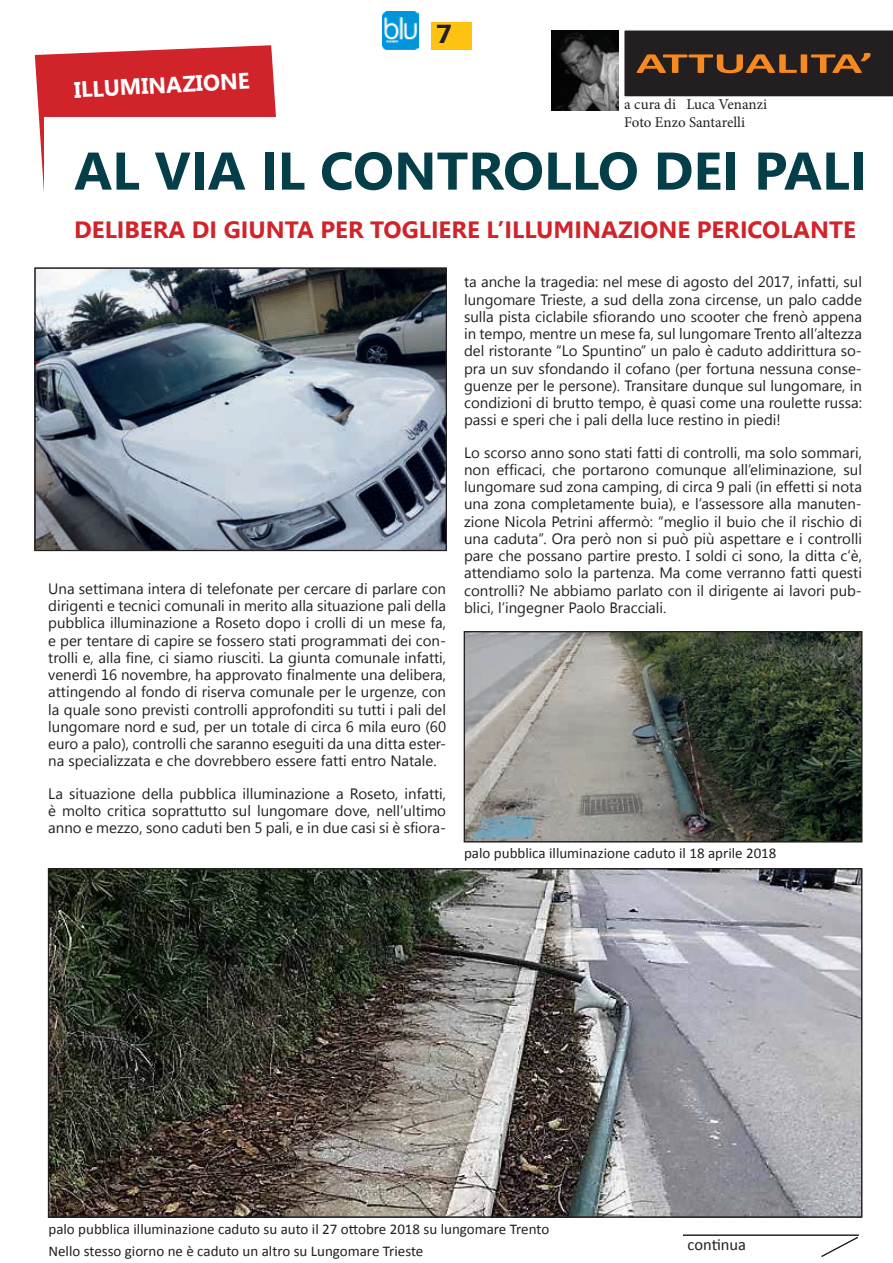
<style>
.page{position:relative;width:893px;height:1263px;background:#fff}
.page>*{position:absolute;margin:0;border:0;box-sizing:border-box;transform-origin:0 0}
.t1{font:700 52.95px "Leelawadee";color:#043f49}
.t2{font:700 29.1px "Calibri";color:#f6891f;scale:1.74 1}
.t3{font:700 25.95px "Segoe UI";color:#231f20;scale:1.1 1}
.t4{font:700 23.55px "Leelawadee";color:#d1232a}
.t5{font:700 22.5px "Segoe UI";color:#fff}
.t6{font:16.35px "Calibri";color:#231f20}
.t7{font:15px/17.2px "Segoe UI";color:#231f20;text-align:justify}
.t8{font:15px/18px "Minion Pro";color:#231f20}
.t9{font:14.85px/22.2px "Calibri";color:#231f20}
</style>
<div class="page">
<img style="left:383px;top:11px;width:36px;height:39px">
<div style="left:432px;top:22px;width:40px;height:28px;background:#fec210"></div>
<div style="left:624px;top:30px;width:269px;height:67px;background:#231f20"></div>
<svg style="left:35px;top:45px;width:241px;height:147px;background:#d63b41"></svg>
<div style="left:45px;top:117px;width:848px;height:121px;background:#fff"></div>
<img style="left:552px;top:31px;width:67px;height:79px">
<hr style="left:683px;top:1235px;width:176px;height:1px;background:#231f20">
<svg style="left:821px;top:1237px;width:37px;height:20px"></svg>
<img style="left:35px;top:268px;width:412px;height:283px">
<div style="left:35px;top:268px;width:411px;height:282px;border:1px solid #231f20"></div>
<img style="left:48px;top:868px;width:814px;height:349px">
<svg style="left:464px;top:631px;width:398px;height:209px;background:#666b62"></svg>
<div style="left:464px;top:632px;width:398px;height:210px;border:1px solid #231f20"></div>
<h3 class="t5" style="left:73px;top:74px;width:178px;rotate:-3deg">ILLUMINAZIONE</h3>
<h3 class="t3" style="left:436px;top:15px;width:16px">7</h3>
<h2 class="t2" style="left:636px;top:45px;width:138px">ATTUALITA’</h2>
<p class="t8" style="left:624px;top:95px;width:144px">a cura di Luca Venanzi<br>Foto Enzo Santarelli</p>
<h1 class="t1" style="left:74px;top:140px;width:794px">AL VIA IL CONTROLLO DEI PALI</h1>
<h3 class="t4" style="left:74px;top:216px;width:783px">DELIBERA DI GIUNTA PER TOGLIERE L’ILLUMINAZIONE PERICOLANTE</h3>
<p class="t7" style="left:48px;top:579px;width:399px">Una settimana intera di telefonate per cercare di parlare con dirigenti e tecnici comunali in merito alla situazione pali della pubblica illuminazione a Roseto dopo i crolli di un mese fa, e per tentare di capire se fossero stati programmati dei con&shy;trolli e, alla fine, ci siamo riusciti. La giunta comunale infatti, venerdì 16 novembre, ha approvato finalmente una delibera, attingendo al fondo di riserva comunale per le urgenze, con la quale sono previsti controlli approfonditi su tutti i pali del lungomare nord e sud, per un totale di circa 6 mila euro (60 euro a palo), controlli che saranno eseguiti da una ditta ester&shy;na specializzata e che dovrebbero essere fatti entro Natale.</p>
<p class="t7" style="left:48px;top:784px;width:399px">La situazione della pubblica illuminazione a Roseto, infatti, è molto critica soprattutto sul lungomare dove, nell’ultimo anno e mezzo, sono caduti ben 5 pali, e in due casi si è sfiora-</p>
<p class="t7" style="left:464px;top:273px;width:399px">ta anche la tragedia: nel mese di agosto del 2017, infatti, sul lungomare Trieste, a sud della zona circense, un palo cadde sulla pista ciclabile sfiorando uno scooter che frenò appena in tempo, mentre un mese fa, sul lungomare Trento all’altezza del ristorante “Lo Spuntino” un palo è caduto addirittura so&shy;pra un suv sfondando il cofano (per fortuna nessuna conse&shy;guenze per le persone). Transitare dunque sul lungomare, in condizioni di brutto tempo, è quasi come una roulette russa: passi e speri che i pali della luce restino in piedi!</p>
<p class="t7" style="left:464px;top:443px;width:399px">Lo scorso anno sono stati fatti di controlli, ma solo sommari, non efficaci, che portarono comunque all’eliminazione, sul lungomare sud zona camping, di circa 9 pali (in effetti si nota una zona completamente buia), e l’assessore alla manuten&shy;zione Nicola Petrini affermò: “meglio il buio che il rischio di una caduta”. Ora però non si può più aspettare e i controlli pare che possano partire presto. I soldi ci sono, la ditta c’è, attendiamo solo la partenza. Ma come verranno fatti questi controlli? Ne abbiamo parlato con il dirigente ai lavori pub&shy;blici, l’ingegner Paolo Bracciali.</p>
<p class="t9" style="left:464px;top:842px;width:314px">palo pubblica illuminazione caduto il 18 aprile 2018</p>
<p class="t9" style="left:48px;top:1218px;width:502px">palo pubblica illuminazione caduto su auto il 27 ottobre 2018 su lungomare Trento<br>Nello stesso giorno ne è caduto un altro su Lungomare Trieste</p>
<p class="t6" style="left:688px;top:1234px;width:60px">continua</p>
</div>
